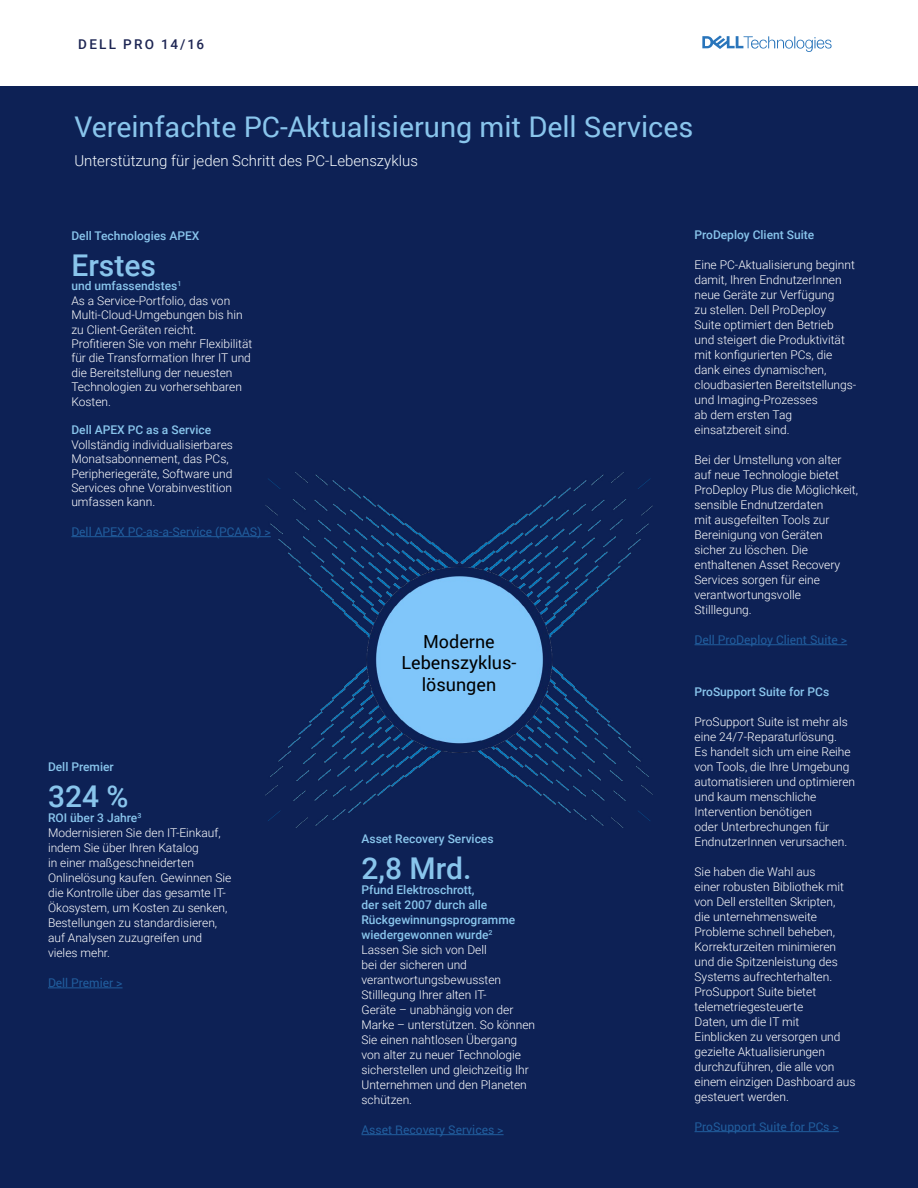
<style>
.page{position:relative;width:918px;height:1188px;background:#fff}
.page>*{position:absolute;margin:0;border:0;box-sizing:border-box;transform-origin:0 0}
.t1{font:500 30px "Roboto";color:#89c5ec}
.t2{font:28.5px "Roboto";color:#89c5ec}
.t3{font:18px/21.6px "Roboto";color:#000;text-align:center}
.t4{font:300 15px "Roboto";color:#f7fcfe}
.t5{font:500 13.5px "Roboto";letter-spacing:.17em;color:#1d2553}
.t6{font:300 12px/15px "Roboto";color:#fff}
.t7{font:500 12px "Roboto";color:#89c5ec}
.t8{font:12px "Roboto";color:#215e9e}
.s1{font-weight:500;color:#89c5ec}
</style>
<div class="page">
<svg style="left:702px;top:35px;width:130px;height:17px"></svg>
<div style="left:0;top:86px;width:918px;height:1102px;background:#0d2155"></div>
<img style="left:265px;top:473px;width:388px;height:354px">
<hr style="left:71px;top:536px;width:200px;height:1px;background:#215e9e">
<hr style="left:695px;top:644px;width:152px;height:1px;background:#215e9e">
<hr style="left:695px;top:1131px;width:144px;height:1px;background:#215e9e">
<hr style="left:362px;top:1134px;width:142px;height:1px;background:#215e9e">
<hr style="left:48px;top:988px;width:75px;height:1px;background:#215e9e">
<p class="t5" style="left:78px;top:35px;width:127px">DELL PRO 14/16</p>
<h2 class="t2" style="left:74px;top:107px;width:620px">Vereinfachte PC-Aktualisierung mit Dell Services</h2>
<p class="t4" style="left:74px;top:150px;width:345px">Unterstützung für jeden Schritt des PC-Lebenszyklus</p>
<p class="t7" style="left:71px;top:227px;width:130px">Dell Technologies APEX</p>
<h1 class="t1" style="left:71px;top:244px;width:86px">Erstes</h1>
<p class="t6" style="left:71px;top:278px;width:183px;line-height:14.4px"><span class="s1">und umfassendstes</span><sup>1<br></sup>As a Service-Portfolio, das von<br>Multi-Cloud-Umgebungen bis hin zu Client-Geräten reicht.<br>Profitieren Sie von mehr Flexibilität für die Transformation Ihrer IT und die Bereitstellung der neuesten<br>Technologien zu vorhersehbaren<br>Kosten.</p>
<p class="t7" style="left:71px;top:422px;width:141px">Dell APEX PC as a Service</p>
<p class="t6" style="left:71px;top:437px;width:163px;line-height:14.4px">Vollständig individualisierbares<br>Monatsabonnement, das PCs,<br>Peripheriegeräte, Software und<br>Services ohne Vorabinvestition umfassen kann.</p>
<p class="t8" style="left:71px;top:523px;width:201px">Dell APEX PC-as-a-Service (PCAAS) &gt;</p>
<p class="t7" style="left:48px;top:758px;width:67px">Dell Premier</p>
<h1 class="t1" style="left:48px;top:775px;width:82px">324 %</h1>
<p class="t6" style="left:48px;top:810px;width:185px"><span class="s1">ROI über 3 Jahre</span><sup>3<br></sup>Modernisieren Sie den IT-Einkauf, indem Sie über Ihren Katalog<br>in einer maßgeschneiderten<br>Onlinelösung kaufen. Gewinnen Sie die Kontrolle über das gesamte IT-<br>Ökosystem, um Kosten zu senken,<br>Bestellungen zu standardisieren, auf Analysen zuzugreifen und vieles mehr.</p>
<p class="t8" style="left:48px;top:974px;width:76px">Dell Premier &gt;</p>
<h3 class="t3" style="left:401px;top:630px;width:117px">Moderne<br>Lebenszyklus&shy;lösungen</h3>
<p class="t7" style="left:362px;top:830px;width:134px">Asset Recovery Services</p>
<h1 class="t1" style="left:362px;top:847px;width:111px">2,8 Mrd.</h1>
<p class="t6" style="left:362px;top:882px;width:175px"><span class="s1">Pfund Elektroschrott,<br>der seit 2007 durch alle<br>Rückgewinnungsprogramme wiedergewonnen wurde</span><sup>2<br></sup>Lassen Sie sich von Dell<br>bei der sicheren und verantwortungsbewussten<br>Stilllegung Ihrer alten IT-<br>Geräte – unabhängig von der<br>Marke – unterstützen. So können<br>Sie einen nahtlosen Übergang von alter zu neuer Technologie sicherstellen und gleichzeitig Ihr<br>Unternehmen und den Planeten schützen.</p>
<p class="t8" style="left:362px;top:1121px;width:144px">Asset Recovery Services &gt;</p>
<p class="t7" style="left:695px;top:226px;width:121px">ProDeploy Client Suite</p>
<p class="t6" style="left:695px;top:257px;width:163px">Eine PC-Aktualisierung beginnt damit, Ihren EndnutzerInnen neue Geräte zur Verfügung<br>zu stellen. Dell ProDeploy<br>Suite optimiert den Betrieb und steigert die Produktivität mit konfigurierten PCs, die dank eines dynamischen, cloudbasierten Bereitstellungs&shy;und Imaging-Prozesses<br>ab dem ersten Tag einsatzbereit sind.</p>
<p class="t6" style="left:695px;top:452px;width:165px">Bei der Umstellung von alter auf neue Technologie bietet<br>ProDeploy Plus die Möglichkeit, sensible Endnutzerdaten<br>mit ausgefeilten Tools zur<br>Bereinigung von Geräten<br>sicher zu löschen. Die enthaltenen Asset Recovery<br>Services sorgen für eine verantwortungsvolle<br>Stilllegung.</p>
<p class="t8" style="left:695px;top:631px;width:154px">Dell ProDeploy Client Suite &gt;</p>
<p class="t7" style="left:695px;top:683px;width:136px">ProSupport Suite for PCs</p>
<p class="t6" style="left:695px;top:714px;width:162px">ProSupport Suite ist mehr als eine 24/7-Reparaturlösung.<br>Es handelt sich um eine Reihe von Tools, die Ihre Umgebung automatisieren und optimieren und kaum menschliche<br>Intervention benötigen<br>oder Unterbrechungen für<br>EndnutzerInnen verursachen.</p>
<p class="t6" style="left:695px;top:864px;width:162px">Sie haben die Wahl aus<br>einer robusten Bibliothek mit von Dell erstellten Skripten,<br>die unternehmensweite<br>Probleme schnell beheben,<br>Korrekturzeiten minimieren und die Spitzenleistung des<br>Systems aufrechterhalten.<br>ProSupport Suite bietet telemetriegesteuerte<br>Daten, um die IT mit<br>Einblicken zu versorgen und gezielte Aktualisierungen durchzuführen, die alle von einem einzigen Dashboard aus gesteuert werden.</p>
<p class="t8" style="left:695px;top:1118px;width:146px">ProSupport Suite for PCs &gt;</p>
</div>
